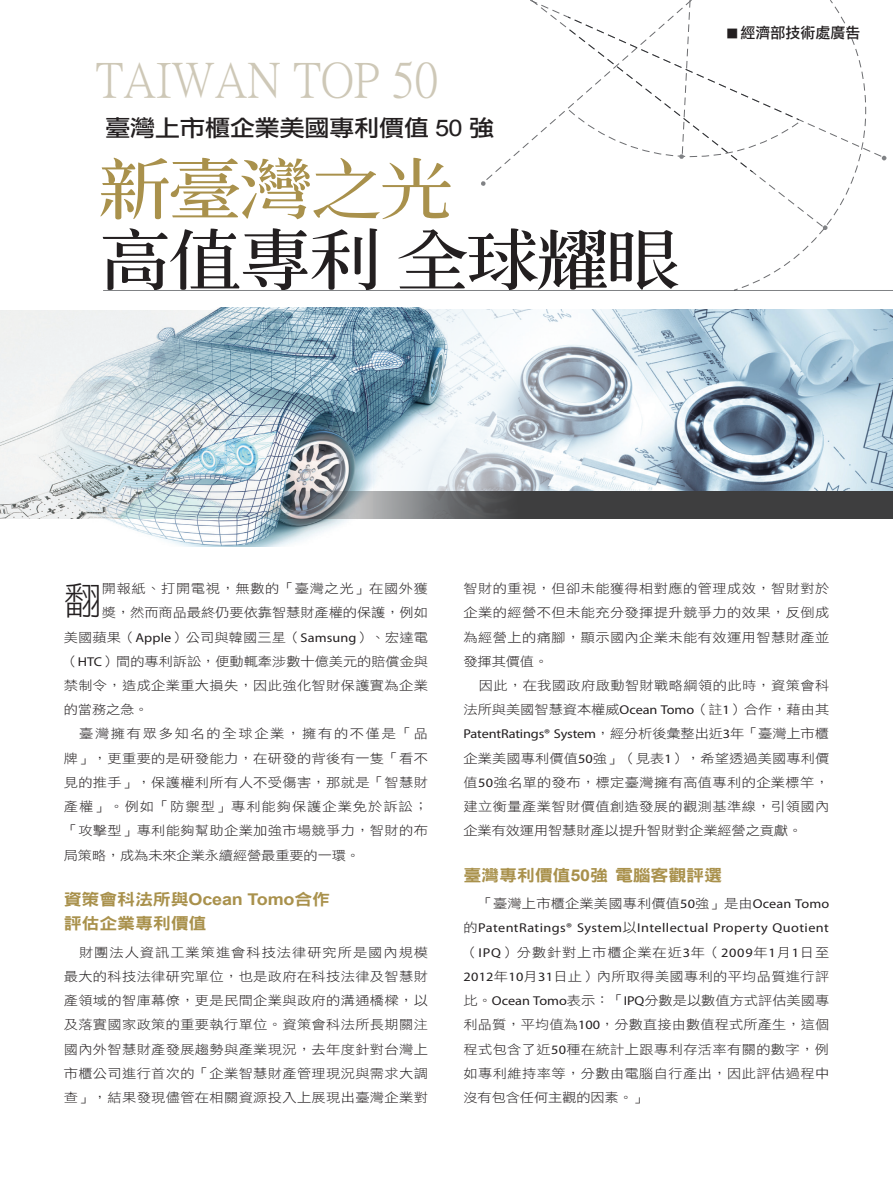
<style>
.page{position:relative;width:893px;height:1191px;background:#fff}
.page>*{position:absolute;margin:0;border:0;box-sizing:border-box;transform-origin:0 0}
.t1{font:700 66.3px "AR Std Song B5";letter-spacing:-.05em;color:#231f20;scale:1.12 1}
.t2{font:700 66.3px "AR Std Song B5";letter-spacing:-.05em;color:#a9914c;scale:1.12 1}
.t3{font:48.6px "P Ming Li U";color:#cec8b7}
.t4{font:38.4px "DF Hei Std W3";color:#231f20}
.t5{font:22.95px "DF Li Hei Std W5";letter-spacing:-.02em;color:#231f20;scale:1.11 1}
.t6{font:16.2px "DF Hei Std W9";letter-spacing:-.01em;color:#a9914c;scale:1.11 1}
.正常{font:15px "DF Li Hei Std W5";color:#231f20}
.t7{font:12.9px/24.2px "DF Hei Std W3";letter-spacing:.025em;color:#231f20;text-align:justify;scale:1.11 1}
.t8{font:12.9px "DF Hei Std W3";letter-spacing:-.005em;color:#231f20;scale:1.11 1}
.t9{font:12.9px "DF Hei Std W3";letter-spacing:.005em;color:#231f20;scale:1.11 1}
.s1{font-family:"Arial"}
.s2{font-size:9.75px}
.s3{font-family:"Myriad Pro"}
.s4{font-family:"Arial";font-weight:700}
</style>
<div class="page">
<hr style="left:103px;top:290px;width:790px;height:1px;background:#808285">
<div style="left:0;top:310px;width:37px;height:209px;background:#f0f3f3"></div>
<img style="left:449px;top:309px;width:444px;height:210px">
<svg style="left:882px;top:156px;width:4px;height:4px"></svg>
<svg style="left:481px;top:0;width:385px;height:291px"></svg>
<img style="left:37px;top:308px;width:412px;height:238px">
<svg style="left:0;top:491px;width:893px;height:27px;background:#7a7e81"></svg>
<p class="t3" style="left:96px;top:56px;width:344px">TAIWAN TOP 50</p>
<p class="t5" style="left:105px;top:115px;width:352px">臺灣上市櫃企業美國專利價值 <span class="s1">50</span> 強</p>
<p class="t2" style="left:98px;top:155px;width:319px">新臺灣之光</p>
<p class="t1" style="left:98px;top:226px;width:522px">高值專利 全球耀眼</p>
<p class="正常" style="left:727px;top:24px;width:134px"><span class="s2">█</span> 經濟部技術處廣告</p>
<p class="t4" style="left:64px;top:580px;width:40px">翻</p>
<p class="t7" style="left:102px;top:576px;width:295px">開報紙、打開電視，無數的「臺灣之光」在國外獲</p>
<p class="t8" style="left:102px;top:605px;width:295px">獎，然而商品最終仍要依靠智慧財產權的保護，例如</p>
<p class="t9" style="left:64px;top:630px;width:330px">美國蘋果（<span class="s3">Apple</span>）公司與韓國三星（<span class="s3">Samsung</span>）、宏達電</p>
<p class="t8" style="left:64px;top:654px;width:330px">（<span class="s3">HTC</span>）間的專利訴訟，便動輒牽涉數十億美元的賠償金與</p>
<p class="t7" style="left:64px;top:673px;width:330px">禁制令，造成企業重大損失，因此強化智財保護實為企業</p>
<p class="t7" style="left:64px;top:697px;width:78px">的當務之急。</p>
<p class="t7" style="left:64px;top:721px;width:330px;text-indent:15px">臺灣擁有眾多知名的全球企業，擁有的不僅是「品牌」，更重要的是研發能力，在研發的背後有一隻「看不見的推手」，保護權利所有人不受傷害，那就是「智慧財產權」。例如「防禦型」專利能夠保護企業免於訴訟；「攻擊型」專利能夠幫助企業加強市場競爭力，智財的布局策略，成為未來企業永續經營最重要的一環。</p>
<p class="t6" style="left:64px;top:890px;width:242px">資策會科法所與<span class="s4">Ocean Tomo</span>合作</p>
<p class="t6" style="left:64px;top:915px;width:130px">評估企業專利價值</p>
<p class="t7" style="left:64px;top:939px;width:330px;text-indent:15px">財團法人資訊工業策進會科技法律研究所是國內規模最大的科技法律研究單位，也是政府在科技法律及智慧財產領域的智庫幕僚，更是民間企業與政府的溝通橋樑，以及落實國家政策的重要執行單位。資策會科法所長期關注國內外智慧財產發展趨勢與產業現況，去年度針對台灣上市櫃公司進行首次的「企業智慧財產管理現況與需求大調查」，結果發現儘管在相關資源投入上展現出臺灣企業對</p>
<p class="t7" style="left:463px;top:576px;width:331px">智財的重視，但卻未能獲得相對應的管理成效，智財對於企業的經營不但未能充分發揮提升競爭力的效果，反倒成為經營上的痛腳，顯示國內企業未能有效運用智慧財產並發揮其價值。</p>
<p class="t7" style="left:463px;top:673px;width:331px;text-indent:15px">因此，在我國政府啟動智財戰略綱領的此時，資策會科法所與美國智慧資本權威<span class="s3">Ocean Tomo</span>（註<span class="s3">1</span>）合作，藉由其<span class="s3">PatentRatings® System</span>，經分析後彙整出近<span class="s3">3</span>年「臺灣上市櫃企業美國專利價值<span class="s3">50</span>強」（見表<span class="s3">1</span>），希望透過美國專利價值<span class="s3">50</span>強名單的發布，標定臺灣擁有高值專利的企業標竿，建立衡量產業智財價值創造發展的觀測基準線，引領國內企業有效運用智慧財產以提升智財對企業經營之貢獻。</p>
<p class="t6" style="left:463px;top:866px;width:234px">臺灣專利價值<span class="s4">50</span>強電腦客觀評選</p>
<p class="t7" style="left:463px;top:891px;width:331px;text-indent:15px">「臺灣上市櫃企業美國專利價值<span class="s3">50</span>強」是由<span class="s3">Ocean Tomo</span>的<span class="s3">PatentRatings® System</span>以<span class="s3">Intellectual Property Quotient</span>（<span class="s3">IPQ</span>）分數針對上市櫃企業在近<span class="s3">3</span>年（<span class="s3">2009</span>年<span class="s3">1</span>月<span class="s3">1</span>日至<span class="s3">2012</span>年<span class="s3">10</span>月<span class="s3">31</span>日止）內所取得美國專利的平均品質進行評比。<span class="s3">Ocean Tomo</span>表示：「<span class="s3">IPQ</span>分數是以數值方式評估美國專利品質，平均值為<span class="s3">100</span>，分數直接由數值程式所產生，這個程式包含了近<span class="s3">50</span>種在統計上跟專利存活率有關的數字，例如專利維持率等，分數由電腦自行產出，因此評估過程中沒有包含任何主觀的因素。」</p>
</div>
